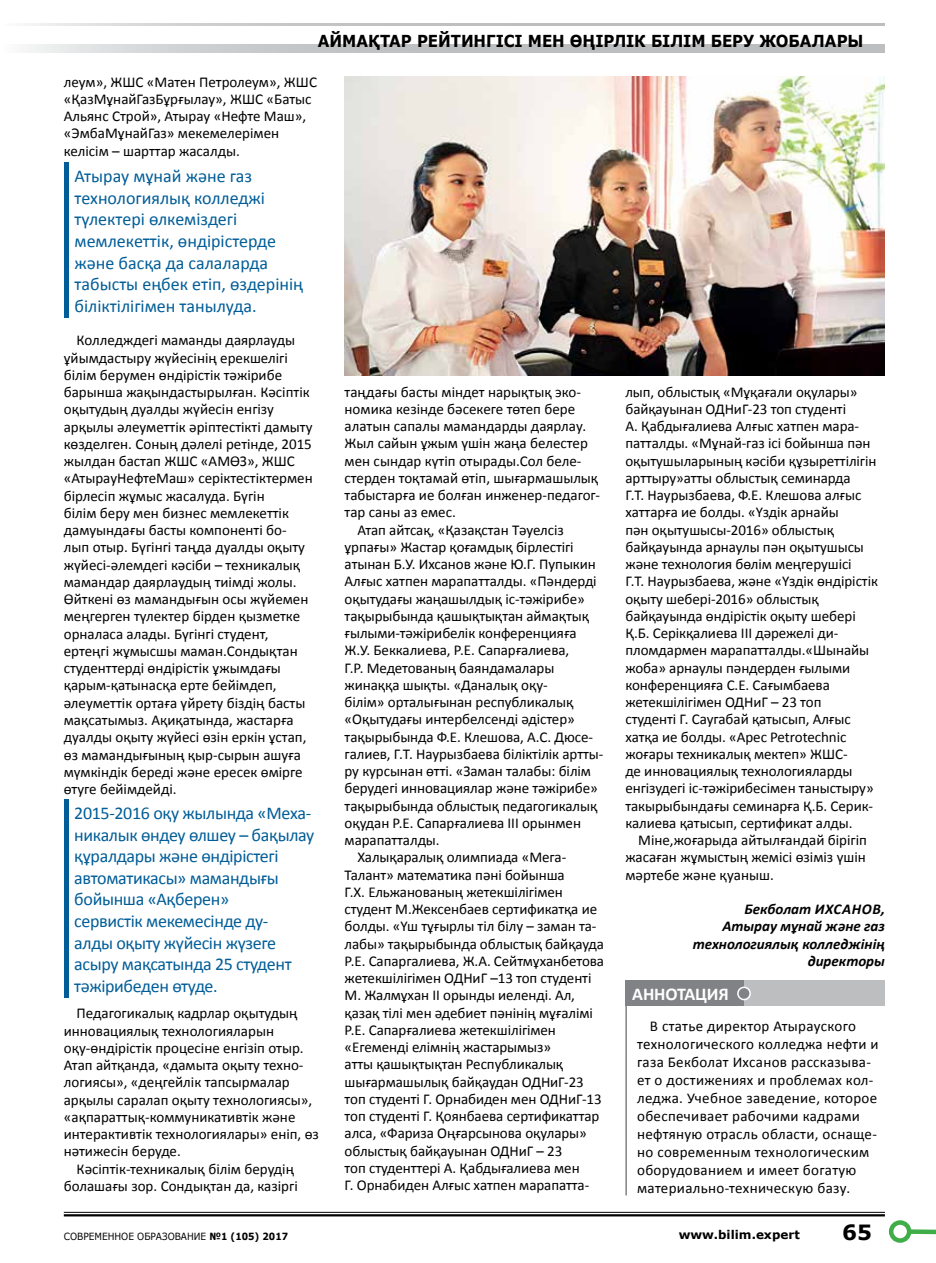
<style>
.page{position:relative;width:936px;height:1263px;background:#fff}
.page>*{position:absolute;margin:0;border:0;box-sizing:border-box;transform-origin:0 0}
.t1{font:700 21px "Verdana";color:#000}
.t2{font:18px/21.6px "Calibri";letter-spacing:-.02em;color:#005d98}
.t3{font:18px/21.6px "Calibri";color:#005d98}
.t4{font:700 18px "Calibri";letter-spacing:-.01em;color:#fff}
.t5{font:700 16.5px "Verdana";letter-spacing:-.005em;color:#000;scale:.91 1}
.t6{font:15px/17.2px "Calibri";letter-spacing:-.005em;color:#000}
.t7{font:15px/18px "Calibri";letter-spacing:.02em;color:#000}
.t8{font:italic 700 15px/17.2px "Calibri";color:#000;text-align:right}
.t9{font:700 12px "Verdana";color:#000}
.t10{font:9.9px "Verdana";color:#000;scale:.91 1}
.s1{font-weight:700}
</style>
<div class="page">
<hr style="left:64px;top:163px;width:4px;height:155px;background:#005d98">
<img style="left:344px;top:77px;width:540px;height:298px">
<hr style="left:64px;top:799px;width:4px;height:199px;background:#005d98">
<hr style="left:625px;top:1005px;width:2px;height:190px;background:#808285">
<div style="left:625px;top:981px;width:120px;height:25px;background:#808285"></div>
<div style="left:744px;top:981px;width:140px;height:25px;background:#bcbec0"></div>
<div style="left:737px;top:987px;width:13px;height:12px;background:#808285;border-radius:50%"></div>
<div style="left:737px;top:986px;width:13px;height:14px;border:2px solid #fff;border-radius:50%"></div>
<hr style="left:64px;top:1212px;width:820px;height:1px;background:#000">
<hr style="left:64px;top:1214px;width:820px;height:2px;background:#000">
<div style="left:909px;top:1229px;width:26px;height:5px;background:#41ad49"></div>
<div style="left:888px;top:1220px;width:23px;height:23px;border:4px solid #41ad49;border-radius:50%"></div>
<svg style="left:29px;top:44px;width:855px;height:8px;background:#c5c6c8"></svg>
<hr style="left:4px;top:23px;width:880px;height:3px;background:#bcbec0">
<p class="t5" style="left:318px;top:29px;width:601px">Аймақтар рейтингісі мен өңірлік білім беру жобалары</p>
<p class="t6" style="left:64px;top:73px;width:255px">леум», ЖШС «Матен Петролеум», ЖШС «ҚазМұнайГазБұрғылау», ЖШС «Батыс Альянс Строй», Атырау «Нефте Маш», «ЭмбаМұнайГаз» мекемелерімен келісім – шарттар жасалды.</p>
<p class="t3" style="left:74px;top:165px;width:230px">Атырау мұнай және газ технологиялық колледжі түлектері өлкеміздегі мемлекеттік, өндірістерде және басқа да салаларда табысты еңбек етіп, өздерінің біліктілігімен танылуда.</p>
<p class="t6" style="left:64px;top:332px;width:250px;text-indent:13px">Колледждегі маманды даярлауды ұйымдастыру жүйесінің ерекшелігі білім берумен өндірістік тәжірибе барынша жақындастырылған. Кәсіптік оқытудың дуалды жүйесін енгізу арқылы әлеуметтік әріптестікті дамыту көзделген. Соның дәлелі ретінде, 2015 жылдан бастап ЖШС «АМӨЗ», ЖШС «АтырауНефтеМаш» серіктестіктермен бірлесіп жұмыс жасалуда. Бүгін<br>білім беру мен бизнес мемлекеттік дамуындағы басты компоненті бо&shy;лып отыр. Бүгінгі таңда дуалды оқыту жүйесі-әлемдегі кәсіби – техникалық мамандар даярлаудың тиімді жолы.<br>Өйткені өз мамандығын осы жүйемен меңгерген түлектер бірден қызметке орналаса алады. Бүгінгі студент, ертеңгі жұмысшы маман.Сондықтан студенттерді өндірістік ұжымдағы қарым-қатынасқа ерте бейімдеп, әлеуметтік ортаға үйрету біздің басты мақсатымыз. Ақиқатында, жастарға дуалды оқыту жүйесі өзін еркін ұстап, өз мамандығының қыр-сырын ашуға мүмкіндік береді және ересек өмірге өтуге бейімдейді.</p>
<p class="t2" style="left:74px;top:802px;width:242px">2015-2016 оқу жылында «Меха&shy;никалык өндеу өлшеу – бақылау құралдары және өндірістегі автоматикасы» мамандығы бойынша «Ақберен»<br>сервистік мекемесінде ду-<br>алды оқыту жүйесін жүзеге асыру мақсатында 25 студент тәжірибеден өтуде.</p>
<p class="t6" style="left:77px;top:1005px;width:222px">Педагогикалық кадрлар оқытудың</p>
<p class="t6" style="left:64px;top:1022px;width:212px">инновациялық технологияларын</p>
<p class="t6" style="left:64px;top:1039px;width:241px">оқу-өндірістік процесіне енгізіп отыр.</p>
<p class="t6" style="left:64px;top:1056px;width:241px">Атап айтқанда, «дамыта оқыту техно-</p>
<p class="t6" style="left:64px;top:1074px;width:227px">логиясы», «деңгейлік тапсырмалар</p>
<p class="t6" style="left:64px;top:1091px;width:250px">арқылы саралап оқыту технологиясы»,</p>
<p class="t6" style="left:64px;top:1108px;width:233px">«ақпараттық-коммуникативтік және</p>
<p class="t6" style="left:64px;top:1125px;width:257px">интерактивтік технологиялары» еніп, өз</p>
<p class="t6" style="left:64px;top:1143px;width:119px">нәтижесін беруде.</p>
<p class="t6" style="left:77px;top:1160px;width:219px">Кәсіптік-техникалық білім берудің</p>
<p class="t6" style="left:64px;top:1177px;width:235px">болашағы зор. Сондықтан да, казіргі</p>
<p class="t6" style="left:344px;top:383px;width:238px">таңдағы басты міндет нарықтық эко-</p>
<p class="t6" style="left:344px;top:400px;width:232px">номика кезінде бәсекеге төтеп бере</p>
<p class="t6" style="left:344px;top:417px;width:243px">алатын сапалы мамандарды даярлау.</p>
<p class="t6" style="left:344px;top:435px;width:245px">Жыл сайын ұжым үшін жаңа белестер</p>
<p class="t6" style="left:344px;top:452px;width:238px">мен сындар күтіп отырады.Сол беле-</p>
<p class="t6" style="left:344px;top:469px;width:255px">стерден тоқтамай өтіп, шығармашылық</p>
<p class="t6" style="left:344px;top:486px;width:257px">табыстарға ие болған инженер-педагог-</p>
<p class="t6" style="left:344px;top:504px;width:113px">тар саны аз емес.</p>
<p class="t6" style="left:357px;top:521px;width:208px">Атап айтсақ, «Қазақстан Тәуелсіз</p>
<p class="t6" style="left:344px;top:538px;width:231px">ұрпағы» Жастар қоғамдық бірлестігі</p>
<p class="t6" style="left:344px;top:555px;width:253px">атынан Б.У. Ихсанов және Ю.Г. Пупыкин</p>
<p class="t6" style="left:344px;top:573px;width:253px">Алғыс хатпен марапатталды. «Пәндерді</p>
<p class="t6" style="left:344px;top:590px;width:242px">оқытудағы жаңашылдық іс-тәжірибе»</p>
<p class="t6" style="left:344px;top:607px;width:246px">тақырыбында қашықтықтан аймақтық</p>
<p class="t6" style="left:344px;top:624px;width:233px">ғылыми-тәжірибелік конференцияға</p>
<p class="t6" style="left:344px;top:642px;width:226px">Ж.У. Беккалиева, Р.Е. Сапарғалиева,</p>
<p class="t6" style="left:344px;top:659px;width:211px">Г.Р. Медетованың баяндамалары</p>
<p class="t6" style="left:344px;top:676px;width:204px">жинаққа шықты. «Даналық оқу-</p>
<p class="t6" style="left:344px;top:693px;width:230px">білім» орталығынан республикалық</p>
<p class="t6" style="left:344px;top:711px;width:232px">«Оқытудағы интербелсенді әдістер»</p>
<p class="t6" style="left:344px;top:728px;width:250px">тақырыбында Ф.Е. Клешова, А.С. Дюсе-</p>
<p class="t6" style="left:344px;top:745px;width:260px">галиев, Г.Т. Наурызбаева біліктілік артты-</p>
<p class="t6" style="left:344px;top:762px;width:248px">ру курсынан өтті. «Заман талабы: білім</p>
<p class="t6" style="left:344px;top:780px;width:255px">берудегі инновациялар және тәжірибе»</p>
<p class="t6" style="left:344px;top:797px;width:254px">тақырыбында облыстық педагогикалық</p>
<p class="t6" style="left:344px;top:814px;width:238px">оқудан Р.Е. Сапарғалиева ІІІ орынмен</p>
<p class="t6" style="left:344px;top:831px;width:97px">марапатталды.</p>
<p class="t6" style="left:357px;top:849px;width:210px">Халықаралық олимпиада «Мега-</p>
<p class="t6" style="left:344px;top:866px;width:222px">Талант» математика пәні бойынша</p>
<p class="t6" style="left:344px;top:883px;width:220px">Г.Х. Ельжанованың жетекшілігімен</p>
<p class="t6" style="left:344px;top:900px;width:254px">студент М.Жексенбаев сертификатқа ие</p>
<p class="t6" style="left:344px;top:918px;width:253px">болды. «Үш тұғырлы тіл білу – заман та-</p>
<p class="t6" style="left:344px;top:935px;width:261px">лабы» тақырыбында облыстық байқауда</p>
<p class="t6" style="left:344px;top:952px;width:261px">Р.Е. Сапаргалиева, Ж.А. Сейтмұханбетова</p>
<p class="t6" style="left:344px;top:969px;width:248px">жетекшілігімен ОДНиГ –13 топ студенті</p>
<p class="t6" style="left:344px;top:987px;width:232px">М. Жалмұхан ІІ орынды иеленді. Ал,</p>
<p class="t6" style="left:344px;top:1004px;width:250px">қазақ тілі мен әдебиет пәнінің мұғалімі</p>
<p class="t6" style="left:344px;top:1021px;width:213px">Р.Е. Сапарғалиева жетекшілігімен</p>
<p class="t6" style="left:344px;top:1038px;width:208px">«Егеменді елімнің жастарымыз»</p>
<p class="t6" style="left:344px;top:1056px;width:220px">атты қашықтықтан Республикалық</p>
<p class="t6" style="left:344px;top:1073px;width:241px">шығармашылық байқаудан ОДНиГ-23</p>
<p class="t6" style="left:344px;top:1090px;width:258px">топ студенті Г. Орнабиден мен ОДНиГ-13</p>
<p class="t6" style="left:344px;top:1107px;width:256px">топ студенті Г. Қоянбаева сертификаттар</p>
<p class="t6" style="left:344px;top:1125px;width:244px">алса, «Фариза Оңғарсынова оқулары»</p>
<p class="t6" style="left:344px;top:1142px;width:219px">облыстық байқауынан ОДНиГ – 23</p>
<p class="t6" style="left:344px;top:1159px;width:236px">топ студенттері А. Қабдығалиева мен</p>
<p class="t6" style="left:344px;top:1176px;width:246px">Г. Орнабиден Алғыс хатпен марапатта-</p>
<p class="t6" style="left:625px;top:383px;width:254px">лып, облыстық «Мұқағали оқулары» байқауынан ОДНиГ-23 топ студенті<br>А. Қабдығалиева Алғыс хатпен мара&shy;патталды. «Мұнай-газ ісі бойынша пән оқытушыларының кәсіби құзыреттілігін арттыру»атты облыстық семинарда<br>Г.Т. Наурызбаева, Ф.Е. Клешова алғыс хаттарға ие болды. «Үздік арнайы<br>пән оқытушысы-2016» облыстық байқауында арнаулы пән оқытушысы және технология бөлім меңгерушісі<br>Г.Т. Наурызбаева, және «Үздік өндірістік оқыту шебері-2016» облыстық байқауында өндірістік оқыту шебері Қ.Б. Серікқалиева III дәрежелі ди&shy;пломдармен марапатталды.«Шынайы жоба» арнаулы пәндерден ғылыми конференцияға С.Е. Сағымбаева жетекшілігімен ОДНиГ – 23 топ<br>студенті Г. Саугабай қатысып, Алғыс хатқа ие болды. «Apec Petrotechnic жоғары техникалық мектеп» ЖШС-<br>де инновациялық технологияларды енгізудегі іс-тәжірибесімен таныстыру» такырыбындағы семинарға Қ.Б. Серик&shy;калиева қатысып, сертификат алды.</p>
<p class="t6" style="left:625px;top:831px;width:243px;text-align:justify;text-indent:13px">Міне,жоғарыда айтылғандай бірігіп жасаған жұмыстың жемісі өзіміз үшін мәртебе және қуаныш.</p>
<p class="t8" style="left:692px;top:900px;width:194px">Бекболат Ихсанов,<br>Атырау мұнай және газ технологиялық колледжінің директоры</p>
<p class="t4" style="left:632px;top:982px;width:98px">АННОТАЦИЯ</p>
<p class="t7" style="left:637px;top:1017px;width:243px;text-indent:13px">В статье директор Атырауского технологического колледжа нефти и газа Бекболат Ихсанов рассказыва&shy;ет о достижениях и проблемах кол&shy;леджа. Учебное заведение, которое обеспечивает рабочими кадрами нефтяную отрасль области, оснаще&shy;но современным технологическим оборудованием и имеет богатую материально-техническую базу.</p>
<p class="t10" style="left:64px;top:1229px;width:248px">Современное образование <span class="s1">№1 (105) 2017</span></p>
<p class="t9" style="left:678px;top:1226px;width:123px">www.bilim.expert</p>
<h1 class="t1" style="left:842px;top:1217px;width:31px">65</h1>
</div>
